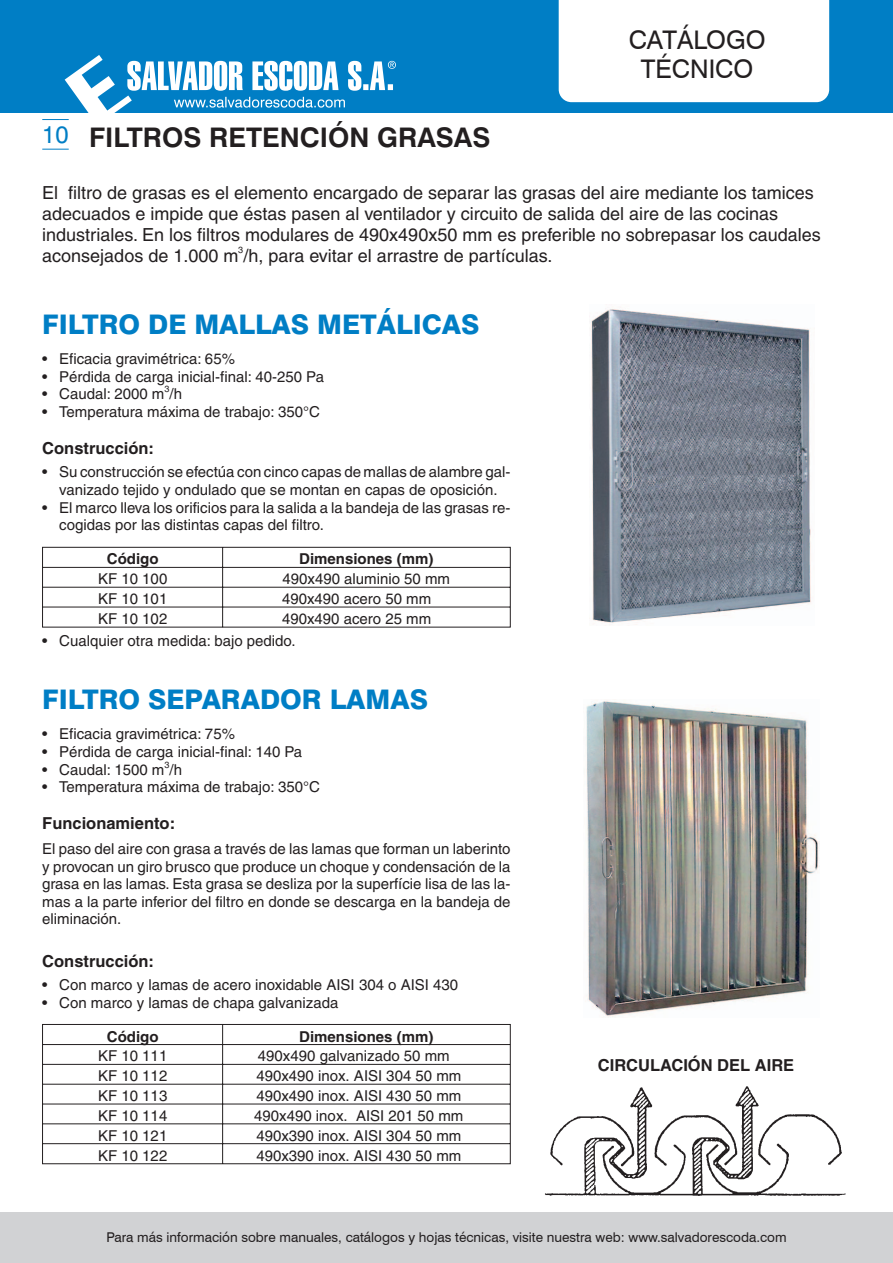
<style>
.page{position:relative;width:893px;height:1263px;background:#fff}
.page>*{position:absolute;margin:0;border:0;box-sizing:border-box;transform-origin:0 0}
.t1{font:800 27px "Swiss 721 BT";color:#007ec5}
.t2{font:700 27px "Swiss 721 BT";color:#231f20}
.t3{font:25.65px/29.5px "Swiss 721 BT";color:#231f20;text-align:center}
.t4{font:25.05px "Swiss 721 BT";color:#231f20}
.t5{font:18px/21px "Helvetica";color:#231f20}
.t6{font:700 16.5px "Helvetica";color:#231f20}
.t7{font:16.5px "Swiss 721 BT";color:#231f20}
.t8{font:15px/17.5px "Helvetica";color:#231f20;text-align:center}
.t9{font:700 15px "Helvetica";color:#231f20}
.t10{font:13.5px "Swiss 721 BT";color:#231f20}
.t11{font:9px "Helvetica";color:#231f20}
</style>
<div class="page">
<svg style="left:42px;top:119px;width:27px;height:1px"></svg>
<svg style="left:42px;top:149px;width:27px;height:1px"></svg>
<svg style="left:42px;top:547px;width:469px;height:81px"></svg>
<svg style="left:42px;top:1024px;width:469px;height:140px"></svg>
<img style="left:545px;top:1086px;width:301px;height:110px">
<img style="left:586px;top:701px;width:234px;height:316px">
<img style="left:590px;top:309px;width:221px;height:316px">
<div style="left:0;top:0;width:893px;height:113px;background:#007ec5"></div>
<div style="left:0;top:1212px;width:893px;height:51px;background:#d1d2d4"></div>
<div style="left:559px;top:0;width:270px;height:102px;background:#fff"></div>
<svg style="left:64px;top:55px;width:332px;height:58px"></svg>
<h2 class="t3" style="left:629px;top:25px;width:138px">CATÁLOGO<br>TÉCNICO</h2>
<p class="t4" style="left:595px;top:36px;width:252px">CATÁLOGO TÉCNICO</p>
<p class="t2" style="left:42px;top:121px;width:450px"><sup>10</sup> FILTROS RETENCIÓN GRASAS</p>
<p class="t5" style="left:42px;top:182px;width:780px">El filtro de grasas es el elemento encargado de separar las grasas del aire mediante los tamices adecuados e impide que éstas pasen al ventilador y circuito de salida del aire de las cocinas industriales. En los filtros modulares de 490x490x50 mm es preferible no sobrepasar los caudales aconsejados de 1.000 m /h, para evitar el arrastre de partículas.</p>
<p class="t11" style="left:238px;top:244px;width:7px">3</p>
<p class="t1" style="left:42px;top:308px;width:439px">FILTRO DE MALLAS METÁLICAS</p>
<p class="t8" style="left:42px;top:350px;width:194px">• Eficacia gravimétrica: 65%</p>
<p class="t8" style="left:42px;top:367px;width:283px">• Pérdida de carga inicial-final: 40-250 Pa</p>
<p class="t8" style="left:42px;top:385px;width:141px">• Caudal: 2000 m /h</p>
<p class="t11" style="left:164px;top:384px;width:7px">3</p>
<p class="t8" style="left:42px;top:403px;width:279px">• Temperatura máxima de trabajo: 350°C</p>
<p class="t6" style="left:42px;top:438px;width:113px">Construcción:</p>
<p class="t8" style="left:42px;top:463px;width:470px">• Su construcción se efectúa con cinco capas de mallas de alambre gal&shy;vanizado tejido y ondulado que se montan en capas de oposición.</p>
<p class="t8" style="left:59px;top:498px;width:453px;text-align:left;text-indent:-17px">• El marco lleva los orificios para la salida a la bandeja de las grasas re&shy;cogidas por las distintas capas del filtro.</p>
<p class="t9" style="left:107px;top:550px;width:53px">Código</p>
<p class="t9" style="left:299px;top:550px;width:136px">Dimensiones (mm)</p>
<p class="t8" style="left:98px;top:570px;width:71px">KF 10 100</p>
<p class="t8" style="left:282px;top:570px;width:169px">490x490 aluminio 50 mm</p>
<p class="t8" style="left:98px;top:590px;width:71px">KF 10 101</p>
<p class="t8" style="left:282px;top:590px;width:151px">490x490 acero 50 mm</p>
<p class="t8" style="left:98px;top:610px;width:71px">KF 10 102</p>
<p class="t8" style="left:282px;top:610px;width:151px">490x490 acero 25 mm</p>
<p class="t8" style="left:42px;top:631px;width:255px">• Cualquier otra medida: bajo pedido.</p>
<p class="t1" style="left:42px;top:683px;width:387px">FILTRO SEPARADOR LAMAS</p>
<p class="t8" style="left:42px;top:725px;width:194px">• Eficacia gravimétrica: 75%</p>
<p class="t8" style="left:42px;top:743px;width:261px">• Pérdida de carga inicial-final: 140 Pa</p>
<p class="t8" style="left:42px;top:760px;width:141px">• Caudal: 1500 m /h</p>
<p class="t11" style="left:164px;top:759px;width:7px">3</p>
<p class="t8" style="left:42px;top:778px;width:279px">• Temperatura máxima de trabajo: 350°C</p>
<p class="t6" style="left:42px;top:813px;width:134px">Funcionamiento:</p>
<p class="t8" style="left:42px;top:840px;width:470px;text-align:justify">El paso del aire con grasa a través de las lamas que forman un laberinto y provocan un giro brusco que produce un choque y condensación de la grasa en las lamas. Esta grasa se desliza por la superfície lisa de las la&shy;mas a la parte inferior del filtro en donde se descarga en la bandeja de eliminación.</p>
<p class="t6" style="left:42px;top:951px;width:113px">Construcción:</p>
<p class="t8" style="left:42px;top:975px;width:417px">• Con marco y lamas de acero inoxidable AISI 304 o AISI 430</p>
<p class="t8" style="left:42px;top:993px;width:298px">• Con marco y lamas de chapa galvanizada</p>
<p class="t9" style="left:107px;top:1027px;width:53px">Código</p>
<p class="t9" style="left:299px;top:1027px;width:136px">Dimensiones (mm)</p>
<p class="t8" style="left:98px;top:1047px;width:71px">KF 10 111</p>
<p class="t8" style="left:258px;top:1047px;width:193px">490x490 galvanizado 50 mm</p>
<p class="t8" style="left:98px;top:1067px;width:71px">KF 10 112</p>
<p class="t8" style="left:256px;top:1067px;width:207px">490x490 inox. AISI 304 50 mm</p>
<p class="t8" style="left:98px;top:1087px;width:71px">KF 10 113</p>
<p class="t8" style="left:256px;top:1087px;width:207px">490x490 inox. AISI 430 50 mm</p>
<p class="t8" style="left:98px;top:1107px;width:71px">KF 10 114</p>
<p class="t8" style="left:254px;top:1107px;width:211px">490x490 inox. AISI 201 50 mm</p>
<p class="t8" style="left:98px;top:1127px;width:71px">KF 10 121</p>
<p class="t8" style="left:256px;top:1127px;width:207px">490x390 inox. AISI 304 50 mm</p>
<p class="t8" style="left:98px;top:1146px;width:71px">KF 10 122</p>
<p class="t8" style="left:256px;top:1146px;width:207px">490x390 inox. AISI 430 50 mm</p>
<p class="t6" style="left:598px;top:1055px;width:198px">CIRCULACIÓN DEL AIRE</p>
<p class="t7" style="left:360px;top:1226px;width:174px">CAMPANAS Y FILTROS</p>
<p class="t10" style="left:106px;top:1229px;width:682px">Para más información sobre manuales, catálogos y hojas técnicas, visite nuestra web: www.salvadorescoda.com</p>
</div>
